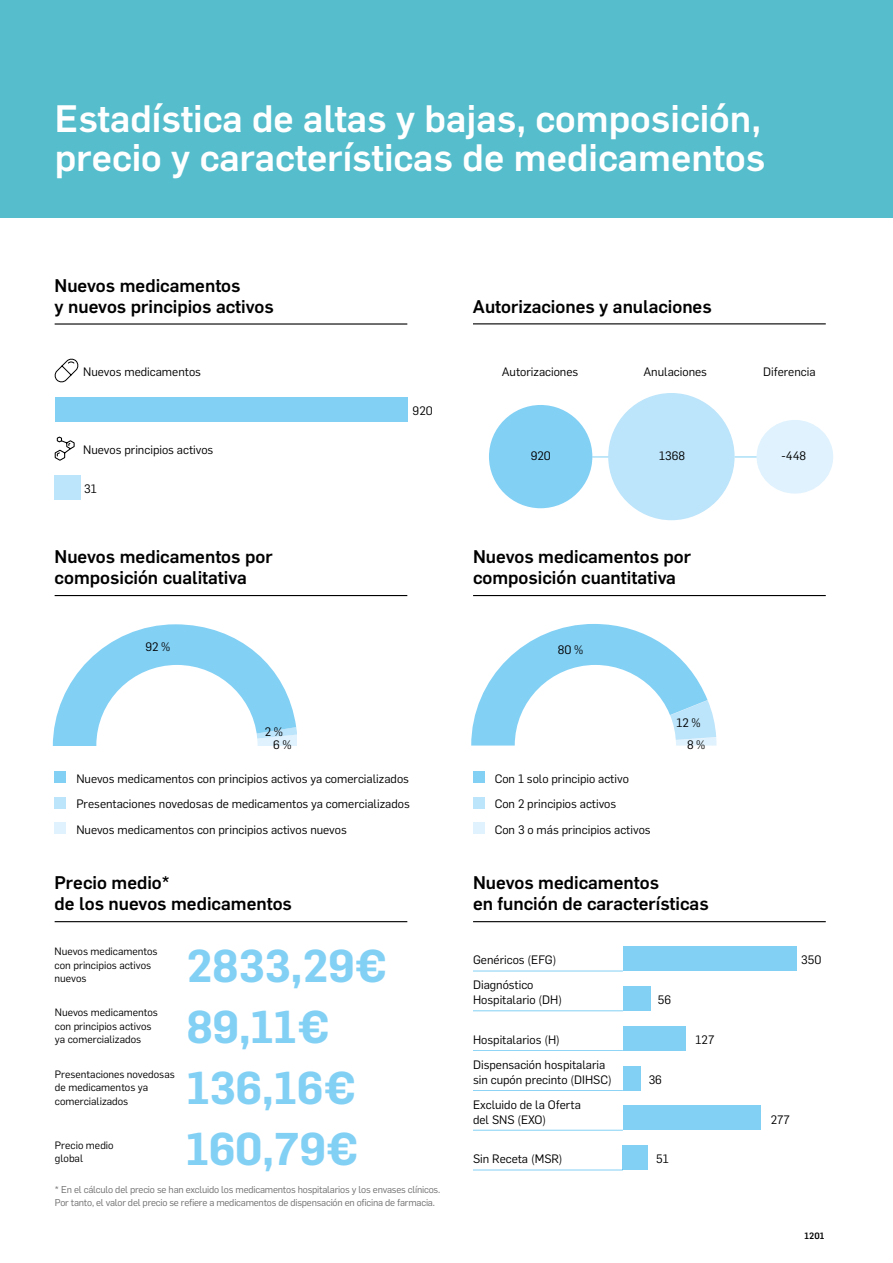
<style>
.page{position:relative;width:893px;height:1263px;background:#fff}
.page>*{position:absolute;margin:0;border:0;box-sizing:border-box;transform-origin:0 0}
.t1{font:600 45px/61.1px "Flama";letter-spacing:-.01em;color:#83d0f5}
.t2{font:500 37.5px/39px "Flama";color:#fff}
.t3{font:500 18px/21px "Flama";color:#000}
.t4{font:12px/15px "Flama";color:#000}
.t5{font:10.5px/13.5px "Flama";color:#000}
.t6{font:9.75px/13.5px "Flama";letter-spacing:-.02em;color:#706f6f}
.t7{font:500 9px "Flama";color:#000}
</style>
<div class="page">
<svg style="left:53px;top:624px;width:244px;height:121px"></svg>
<div style="left:0;top:0;width:893px;height:217px;background:#55bdcc"></div>
<div style="left:608px;top:393px;width:127px;height:127px;background:#bce4fa;border-radius:63px"></div>
<div style="left:489px;top:405px;width:103px;height:103px;background:#83d0f5;border-radius:52px"></div>
<div style="left:55px;top:397px;width:352px;height:25px;background:#83d0f5"></div>
<div style="left:55px;top:475px;width:26px;height:25px;background:#bce4fa"></div>
<hr style="left:55px;top:323px;width:352px;height:2px;background:#000">
<hr style="left:55px;top:921px;width:352px;height:1px;background:#000">
<hr style="left:473px;top:921px;width:353px;height:1px;background:#000">
<hr style="left:473px;top:323px;width:353px;height:1px;background:#000">
<svg style="left:735px;top:420px;width:98px;height:74px"></svg>
<svg style="left:592px;top:457px;width:16px;height:1px"></svg>
<div style="left:623px;top:946px;width:173px;height:25px;background:#83d0f5"></div>
<div style="left:623px;top:986px;width:28px;height:25px;background:#83d0f5"></div>
<div style="left:623px;top:1026px;width:63px;height:25px;background:#83d0f5"></div>
<div style="left:623px;top:1066px;width:18px;height:24px;background:#83d0f5"></div>
<div style="left:623px;top:1105px;width:137px;height:25px;background:#83d0f5"></div>
<div style="left:623px;top:1145px;width:25px;height:25px;background:#83d0f5"></div>
<hr style="left:473px;top:971px;width:150px;height:1px;background:#83d0f5">
<hr style="left:473px;top:1010px;width:150px;height:1px;background:#83d0f5">
<hr style="left:473px;top:1170px;width:150px;height:1px;background:#83d0f5">
<hr style="left:473px;top:1090px;width:150px;height:1px;background:#83d0f5">
<hr style="left:473px;top:1130px;width:150px;height:1px;background:#83d0f5">
<hr style="left:473px;top:1050px;width:150px;height:1px;background:#83d0f5">
<svg style="left:54px;top:358px;width:25px;height:25px"></svg>
<svg style="left:54px;top:437px;width:21px;height:24px"></svg>
<svg style="left:471px;top:624px;width:245px;height:121px"></svg>
<div style="left:515px;top:665px;width:161px;height:161px;background:#fff;border-radius:50%"></div>
<div style="left:96px;top:665px;width:162px;height:161px;background:#fff;border-radius:50%"></div>
<hr style="left:55px;top:595px;width:352px;height:1px;background:#000">
<hr style="left:473px;top:595px;width:353px;height:1px;background:#000">
<div style="left:55px;top:772px;width:11px;height:11px;background:#83d0f5"></div>
<div style="left:473px;top:772px;width:11px;height:11px;background:#83d0f5"></div>
<div style="left:55px;top:797px;width:11px;height:11px;background:#bce4fa"></div>
<div style="left:473px;top:797px;width:11px;height:11px;background:#bce4fa"></div>
<div style="left:55px;top:823px;width:11px;height:11px;background:#dff2fd"></div>
<div style="left:473px;top:823px;width:11px;height:11px;background:#dff2fd"></div>
<h2 class="t2" style="left:55px;top:96px;width:712px">Estadística de altas y bajas, composición, precio y características de medicamentos</h2>
<h3 class="t3" style="left:55px;top:274px;width:221px">Nuevos medicamentos<br>y nuevos principios activos</h3>
<h3 class="t3" style="left:473px;top:294px;width:240px">Autorizaciones y anulaciones</h3>
<p class="t4" style="left:83px;top:364px;width:119px">Nuevos medicamentos</p>
<p class="t4" style="left:502px;top:364px;width:78px">Autorizaciones</p>
<p class="t4" style="left:413px;top:403px;width:22px">920</p>
<p class="t4" style="left:643px;top:364px;width:65px">Anulaciones</p>
<p class="t4" style="left:763px;top:364px;width:54px">Diferencia</p>
<p class="t4" style="left:83px;top:442px;width:132px">Nuevos principios activos</p>
<p class="t4" style="left:84px;top:481px;width:14px">31</p>
<p class="t4" style="left:531px;top:447px;width:22px">920</p>
<p class="t4" style="left:659px;top:447px;width:27px">1368</p>
<p class="t4" style="left:781px;top:448px;width:26px">-448</p>
<h3 class="t3" style="left:55px;top:545px;width:220px">Nuevos medicamentos por composición cualitativa</h3>
<h3 class="t3" style="left:473px;top:545px;width:220px">Nuevos medicamentos por composición cuantitativa</h3>
<p class="t4" style="left:146px;top:638px;width:26px">92 %</p>
<p class="t4" style="left:265px;top:723px;width:20px">2 %</p>
<p class="t4" style="left:558px;top:641px;width:27px">80 %</p>
<p class="t4" style="left:676px;top:714px;width:26px">12 %</p>
<p class="t4" style="left:273px;top:736px;width:20px">6 %</p>
<p class="t4" style="left:687px;top:736px;width:20px">8 %</p>
<p class="t4" style="left:76px;top:770px;width:334px">Nuevos medicamentos con principios activos ya comercializados</p>
<p class="t4" style="left:495px;top:770px;width:136px">Con 1 solo principio activo</p>
<p class="t4" style="left:76px;top:796px;width:335px">Presentaciones novedosas de medicamentos ya comercializados</p>
<p class="t4" style="left:495px;top:796px;width:123px">Con 2 principios activos</p>
<p class="t4" style="left:76px;top:821px;width:272px">Nuevos medicamentos con principios activos nuevos</p>
<p class="t4" style="left:495px;top:821px;width:157px">Con 3 o más principios activos</p>
<h3 class="t3" style="left:55px;top:871px;width:239px">Precio medio*<br>de los nuevos medicamentos</h3>
<h3 class="t3" style="left:473px;top:871px;width:237px">Nuevos medicamentos<br>en función de características</h3>
<p class="t5" style="left:55px;top:944px;width:105px">Nuevos medicamentos con principios activos nuevos</p>
<p class="t5" style="left:55px;top:1005px;width:105px">Nuevos medicamentos con principios activos ya comercializados</p>
<p class="t5" style="left:55px;top:1067px;width:121px">Presentaciones novedosas de medicamentos ya comercializados</p>
<p class="t5" style="left:55px;top:1137px;width:60px">Precio medio global</p>
<h1 class="t1" style="left:186px;top:932px;width:203px">2833,29€<br>89,11€<br>136,16€<br>160,79€</h1>
<p class="t6" style="left:55px;top:1182px;width:387px">* En el cálculo del precio se han excluido los medicamentos hospitalarios y los envases clínicos.<br>Por tanto, el valor del precio se refiere a medicamentos de dispensación en oficina de farmacia.</p>
<p class="t4" style="left:473px;top:952px;width:85px">Genéricos (EFG)</p>
<p class="t4" style="left:473px;top:977px;width:90px">Diagnóstico<br>Hospitalario (DH)</p>
<p class="t4" style="left:473px;top:1032px;width:88px">Hospitalarios (H)</p>
<p class="t4" style="left:473px;top:1057px;width:140px">Dispensación hospitalaria sin cupón precinto (DIHSC)</p>
<p class="t4" style="left:473px;top:1096px;width:109px">Excluido de la Oferta del SNS (EXO)</p>
<p class="t4" style="left:473px;top:1151px;width:91px">Sin Receta (MSR)</p>
<p class="t4" style="left:658px;top:992px;width:15px">56</p>
<p class="t4" style="left:649px;top:1071px;width:15px">36</p>
<p class="t4" style="left:696px;top:1031px;width:20px">127</p>
<p class="t4" style="left:656px;top:1151px;width:14px">51</p>
<p class="t4" style="left:801px;top:952px;width:22px">350</p>
<p class="t4" style="left:771px;top:1111px;width:21px">277</p>
<p class="t7" style="left:804px;top:1229px;width:21px">1201</p>
</div>
